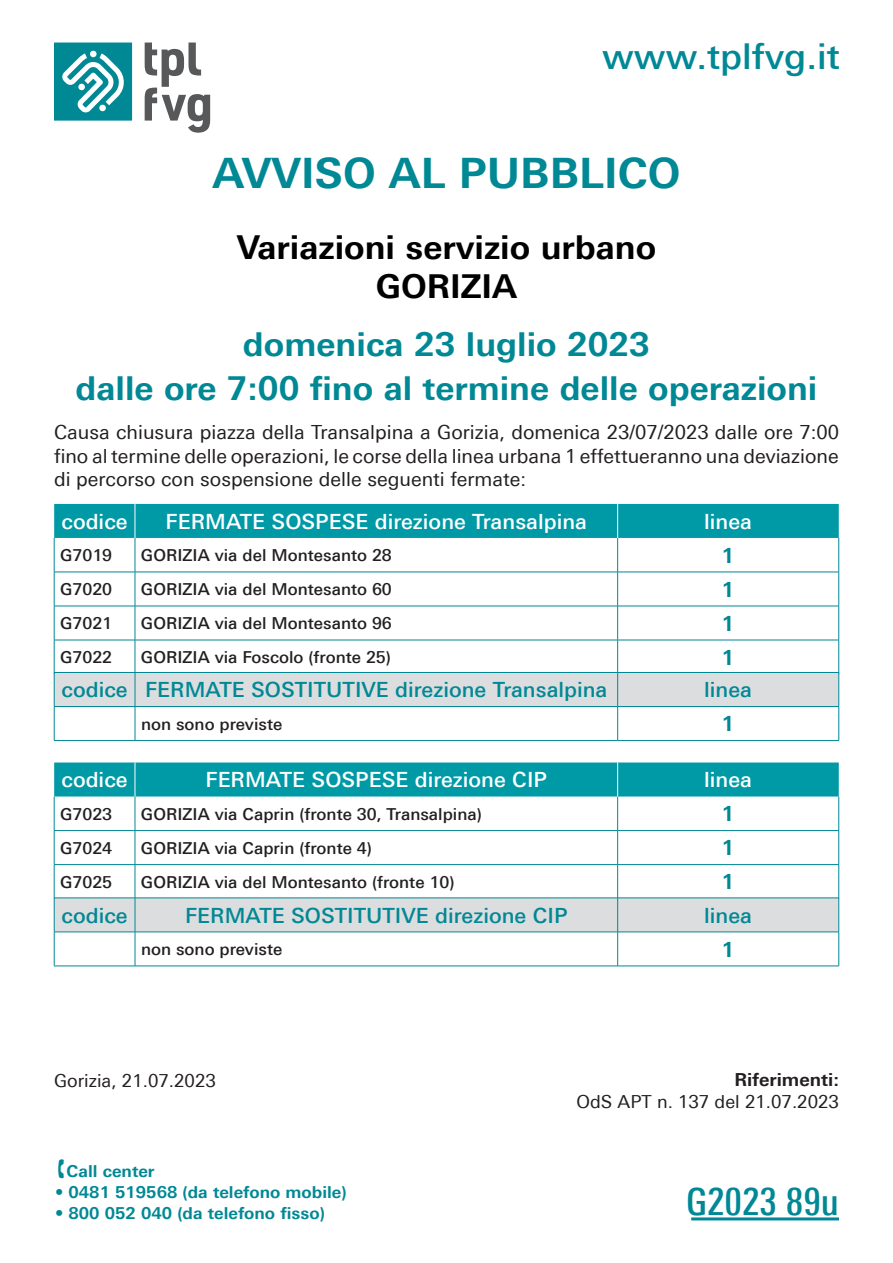
<style>
.page{position:relative;width:893px;height:1263px;background:#fff}
.page>*{position:absolute;margin:0;border:0;box-sizing:border-box;transform-origin:0 0}
.t1{font:700 42px "Univers Next Pro";color:#008895}
.t2{font:500 condensed 37.5px "Univers Next Pro";color:#008895}
.t3{font:500 35.7px "Univers Next Pro";color:#008895}
.t4{font:700 33px "Univers Next Pro";color:#008895}
.t5{font:700 33px "Univers Next Pro";color:#000}
.t6{font:500 21px "Univers Next Pro";color:#008895}
.t7{font:500 21px "Univers Next Pro";color:#fff}
.t8{font:700 21px "Univers Next Pro";color:#008895}
.t9{font:19.5px/23.4px "Univers Next Pro";color:#231f20;text-align:justify}
.t10{font:18px "Univers Next Pro";color:#231f20}
.t11{font:700 18px "Univers Next Pro";color:#231f20}
.t12{font:500 16.5px "Univers Next Pro";color:#231f20}
.t13{font:700 16.5px "Univers Next Pro";color:#008895}
</style>
<div class="page">
<svg style="left:145px;top:43px;width:65px;height:90px"></svg>
<svg style="left:54px;top:43px;width:78px;height:78px"></svg>
<hr style="left:691px;top:1217px;width:148px;height:3px;background:#008895">
<div style="left:54px;top:504px;width:785px;height:34px;background:#0099a6"></div>
<hr style="left:54px;top:538px;width:1px;height:34px;background:#008895">
<hr style="left:135px;top:538px;width:1px;height:34px;background:#008895">
<hr style="left:617px;top:538px;width:1px;height:34px;background:#008895">
<hr style="left:838px;top:538px;width:1px;height:34px;background:#008895">
<hr style="left:54px;top:572px;width:81px;height:1px;background:#008895">
<hr style="left:54px;top:572px;width:1px;height:34px;background:#008895">
<hr style="left:135px;top:572px;width:483px;height:1px;background:#008895">
<hr style="left:135px;top:572px;width:1px;height:34px;background:#008895">
<hr style="left:618px;top:572px;width:221px;height:1px;background:#008895">
<hr style="left:617px;top:572px;width:1px;height:34px;background:#008895">
<hr style="left:838px;top:572px;width:1px;height:34px;background:#008895">
<hr style="left:54px;top:606px;width:81px;height:1px;background:#008895">
<hr style="left:54px;top:606px;width:1px;height:34px;background:#008895">
<hr style="left:135px;top:606px;width:483px;height:1px;background:#008895">
<hr style="left:135px;top:606px;width:1px;height:34px;background:#008895">
<hr style="left:618px;top:606px;width:221px;height:1px;background:#008895">
<hr style="left:617px;top:606px;width:1px;height:34px;background:#008895">
<hr style="left:838px;top:606px;width:1px;height:34px;background:#008895">
<hr style="left:54px;top:640px;width:81px;height:1px;background:#008895">
<hr style="left:54px;top:640px;width:1px;height:34px;background:#008895">
<hr style="left:135px;top:640px;width:483px;height:1px;background:#008895">
<hr style="left:135px;top:640px;width:1px;height:34px;background:#008895">
<hr style="left:618px;top:640px;width:221px;height:1px;background:#008895">
<hr style="left:617px;top:640px;width:1px;height:34px;background:#008895">
<hr style="left:838px;top:640px;width:1px;height:34px;background:#008895">
<hr style="left:135px;top:504px;width:1px;height:34px;background:#fff">
<hr style="left:617px;top:504px;width:1px;height:34px;background:#fff">
<div style="left:55px;top:673px;width:783px;height:33px;background:#dcdddf"></div>
<hr style="left:54px;top:672px;width:81px;height:1px;background:#008895">
<hr style="left:54px;top:673px;width:1px;height:33px;background:#008895">
<hr style="left:135px;top:672px;width:483px;height:1px;background:#008895">
<hr style="left:135px;top:673px;width:1px;height:33px;background:#008895">
<hr style="left:618px;top:672px;width:221px;height:1px;background:#008895">
<hr style="left:617px;top:673px;width:1px;height:33px;background:#008895">
<hr style="left:838px;top:673px;width:1px;height:33px;background:#008895">
<hr style="left:54px;top:706px;width:81px;height:1px;background:#008895">
<hr style="left:54px;top:707px;width:1px;height:33px;background:#008895">
<hr style="left:135px;top:706px;width:483px;height:1px;background:#008895">
<hr style="left:135px;top:707px;width:1px;height:33px;background:#008895">
<hr style="left:618px;top:706px;width:221px;height:1px;background:#008895">
<hr style="left:617px;top:707px;width:1px;height:33px;background:#008895">
<hr style="left:838px;top:707px;width:1px;height:33px;background:#008895">
<hr style="left:54px;top:740px;width:81px;height:1px;background:#008895">
<hr style="left:135px;top:740px;width:483px;height:1px;background:#008895">
<hr style="left:618px;top:740px;width:221px;height:1px;background:#008895">
<div style="left:54px;top:762px;width:785px;height:34px;background:#0099a6"></div>
<hr style="left:54px;top:796px;width:1px;height:34px;background:#008895">
<hr style="left:135px;top:796px;width:1px;height:34px;background:#008895">
<hr style="left:617px;top:796px;width:1px;height:34px;background:#008895">
<hr style="left:838px;top:796px;width:1px;height:34px;background:#008895">
<hr style="left:54px;top:830px;width:81px;height:1px;background:#008895">
<hr style="left:54px;top:831px;width:1px;height:33px;background:#008895">
<hr style="left:135px;top:830px;width:483px;height:1px;background:#008895">
<hr style="left:135px;top:831px;width:1px;height:33px;background:#008895">
<hr style="left:618px;top:830px;width:221px;height:1px;background:#008895">
<hr style="left:617px;top:831px;width:1px;height:33px;background:#008895">
<hr style="left:838px;top:831px;width:1px;height:33px;background:#008895">
<hr style="left:54px;top:864px;width:81px;height:1px;background:#008895">
<hr style="left:54px;top:865px;width:1px;height:33px;background:#008895">
<hr style="left:135px;top:864px;width:483px;height:1px;background:#008895">
<hr style="left:135px;top:865px;width:1px;height:33px;background:#008895">
<hr style="left:618px;top:864px;width:221px;height:1px;background:#008895">
<hr style="left:617px;top:865px;width:1px;height:33px;background:#008895">
<hr style="left:838px;top:865px;width:1px;height:33px;background:#008895">
<hr style="left:135px;top:762px;width:1px;height:34px;background:#fff">
<hr style="left:617px;top:762px;width:1px;height:34px;background:#fff">
<div style="left:55px;top:899px;width:783px;height:33px;background:#dcdddf"></div>
<hr style="left:54px;top:898px;width:81px;height:1px;background:#008895">
<hr style="left:54px;top:898px;width:1px;height:34px;background:#008895">
<hr style="left:135px;top:898px;width:483px;height:1px;background:#008895">
<hr style="left:135px;top:898px;width:1px;height:34px;background:#008895">
<hr style="left:618px;top:898px;width:221px;height:1px;background:#008895">
<hr style="left:617px;top:898px;width:1px;height:34px;background:#008895">
<hr style="left:838px;top:898px;width:1px;height:34px;background:#008895">
<hr style="left:54px;top:932px;width:81px;height:1px;background:#008895">
<hr style="left:54px;top:932px;width:1px;height:34px;background:#008895">
<hr style="left:135px;top:932px;width:483px;height:1px;background:#008895">
<hr style="left:135px;top:932px;width:1px;height:34px;background:#008895">
<hr style="left:618px;top:932px;width:221px;height:1px;background:#008895">
<hr style="left:617px;top:932px;width:1px;height:34px;background:#008895">
<hr style="left:838px;top:932px;width:1px;height:34px;background:#008895">
<hr style="left:54px;top:966px;width:81px;height:1px;background:#008895">
<hr style="left:135px;top:966px;width:483px;height:1px;background:#008895">
<hr style="left:618px;top:966px;width:221px;height:1px;background:#008895">
<h3 class="t3" style="left:602px;top:35px;width:239px">www.tplfvg.it</h3>
<h1 class="t1" style="left:212px;top:148px;width:470px">AVVISO AL PUBBLICO</h1>
<p class="t5" style="left:237px;top:227px;width:421px">Variazioni servizio urbano</p>
<p class="t5" style="left:376px;top:267px;width:143px">GORIZIA</p>
<p class="t4" style="left:243px;top:325px;width:409px">domenica 23 luglio 2023</p>
<p class="t4" style="left:76px;top:369px;width:743px">dalle ore 7:00 fino al termine delle operazioni</p>
<p class="t9" style="left:54px;top:421px;width:786px">Causa chiusura piazza della Transalpina a Gorizia, domenica 23/07/2023 dalle ore 7:00 fino al termine delle operazioni, le corse della linea urbana 1 effettueranno una deviazione di percorso con sospensione delle seguenti fermate:</p>
<p class="t7" style="left:61px;top:509px;width:68px">codice</p>
<p class="t7" style="left:166px;top:509px;width:423px">FERMATE SOSPESE direzione Transalpina</p>
<p class="t7" style="left:704px;top:509px;width:49px">linea</p>
<p class="t12" style="left:60px;top:545px;width:53px">G7019</p>
<p class="t12" style="left:141px;top:545px;width:252px">GORIZIA via del Montesanto 28</p>
<p class="t8" style="left:722px;top:543px;width:15px">1</p>
<p class="t12" style="left:60px;top:579px;width:53px">G7020</p>
<p class="t12" style="left:141px;top:579px;width:252px">GORIZIA via del Montesanto 60</p>
<p class="t8" style="left:722px;top:577px;width:15px">1</p>
<p class="t12" style="left:60px;top:613px;width:53px">G7021</p>
<p class="t12" style="left:141px;top:613px;width:252px">GORIZIA via del Montesanto 96</p>
<p class="t8" style="left:722px;top:611px;width:15px">1</p>
<p class="t12" style="left:60px;top:647px;width:53px">G7022</p>
<p class="t12" style="left:141px;top:647px;width:251px">GORIZIA via Foscolo (fronte 25)</p>
<p class="t8" style="left:722px;top:645px;width:15px">1</p>
<p class="t6" style="left:61px;top:677px;width:68px">codice</p>
<p class="t6" style="left:145px;top:677px;width:464px">FERMATE SOSTITUTIVE direzione Transalpina</p>
<p class="t6" style="left:704px;top:677px;width:49px">linea</p>
<p class="t12" style="left:141px;top:714px;width:143px">non sono previste</p>
<p class="t8" style="left:722px;top:711px;width:15px">1</p>
<p class="t7" style="left:61px;top:767px;width:68px">codice</p>
<p class="t7" style="left:206px;top:767px;width:343px">FERMATE SOSPESE direzione CIP</p>
<p class="t7" style="left:704px;top:767px;width:49px">linea</p>
<p class="t12" style="left:60px;top:804px;width:53px">G7023</p>
<p class="t12" style="left:141px;top:804px;width:342px">GORIZIA via Caprin (fronte 30, Transalpina)</p>
<p class="t8" style="left:722px;top:801px;width:15px">1</p>
<p class="t12" style="left:60px;top:838px;width:53px">G7024</p>
<p class="t12" style="left:141px;top:838px;width:232px">GORIZIA via Caprin (fronte 4)</p>
<p class="t8" style="left:722px;top:835px;width:15px">1</p>
<p class="t12" style="left:60px;top:872px;width:53px">G7025</p>
<p class="t12" style="left:141px;top:872px;width:315px">GORIZIA via del Montesanto (fronte 10)</p>
<p class="t8" style="left:722px;top:869px;width:15px">1</p>
<p class="t6" style="left:61px;top:903px;width:68px">codice</p>
<p class="t6" style="left:185px;top:903px;width:384px">FERMATE SOSTITUTIVE direzione CIP</p>
<p class="t6" style="left:704px;top:903px;width:49px">linea</p>
<p class="t12" style="left:141px;top:939px;width:143px">non sono previste</p>
<p class="t8" style="left:722px;top:937px;width:15px">1</p>
<p class="t10" style="left:54px;top:1070px;width:163px">Gorizia, 21.07.2023</p>
<p class="t11" style="left:734px;top:1069px;width:106px">Riferimenti:</p>
<p class="t10" style="left:576px;top:1091px;width:264px">OdS APT n. 137 del 21.07.2023</p>
<p class="t13" style="left:67px;top:1161px;width:89px">Call center</p>
<p class="t13" style="left:55px;top:1182px;width:293px">• 0481 519568 (da telefono mobile)</p>
<p class="t13" style="left:55px;top:1203px;width:271px">• 800 052 040 (da telefono fisso)</p>
<p class="t2" style="left:686px;top:1180px;width:154px">G2023 89u</p>
</div>
